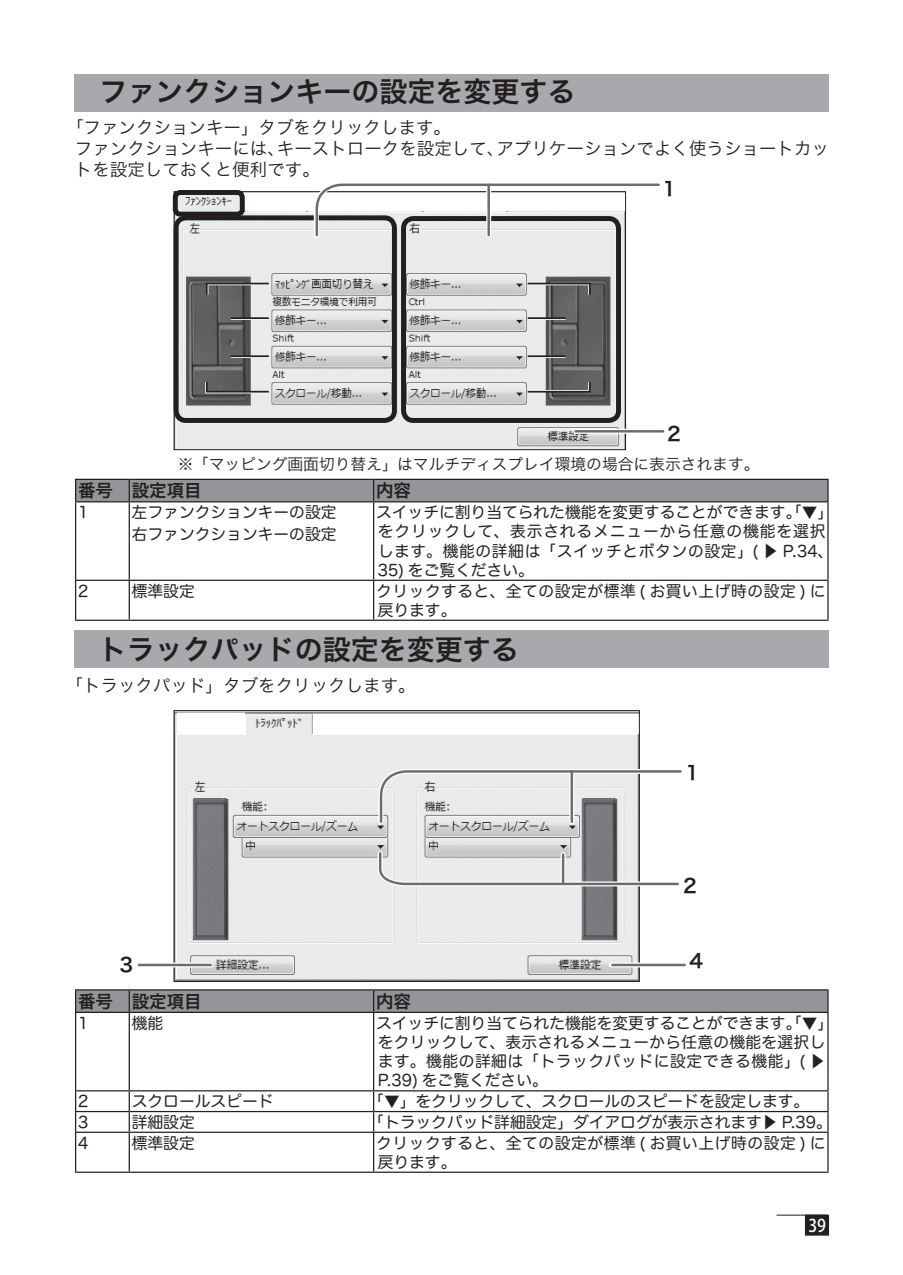
<style>
.page{position:relative;width:903px;height:1275px;background:#fff}
.page>*{position:absolute;margin:0;border:0;box-sizing:border-box;transform-origin:0 0}
.t1{font:28px "Hira Kaku Pro W6";color:#231f20}
.t2{font:19.25px "Hira Kaku Pro W6";color:#231f20}
.t3{font:17.5px/21px "Hira Kaku Pro W3";color:#231f20}
.t4{font:17.5px "Hira Kaku Pro W6";color:#231f20}
.t5{font:500 17.5px "Koz Go Pro";color:#fff;scale:.9 1}
.t6{font:15.75px/19.2px "Hira Maru Pro W4";color:#231f20}
.t7{font:15.75px/19.2px "Hira Maru Pro W4";letter-spacing:.04em;color:#231f20}
.t8{font:15.75px/19.2px "Hira Maru Pro W4";letter-spacing:.035em;color:#231f20}
.t9{font:15.75px "Hira Kaku Pro W3";color:#231f20}
</style>
<div class="page">
<hr style="left:776px;top:1215px;width:50px;height:1px;background:#231f20">
<div style="left:805px;top:1215px;width:24px;height:21px;background:#231f20"></div>
<div style="left:74px;top:74px;width:754px;height:38px;background:#a8a9ad"></div>
<div style="left:75px;top:479px;width:753px;height:22px;background:#939598"></div>
<hr style="left:75px;top:501px;width:54px;height:1px;background:#231f20">
<hr style="left:75px;top:502px;width:1px;height:78px;background:#231f20">
<hr style="left:129px;top:501px;width:245px;height:1px;background:#231f20">
<hr style="left:129px;top:502px;width:1px;height:78px;background:#231f20">
<hr style="left:374px;top:501px;width:454px;height:1px;background:#231f20">
<hr style="left:373px;top:502px;width:1px;height:78px;background:#231f20">
<hr style="left:827px;top:502px;width:1px;height:78px;background:#231f20">
<hr style="left:75px;top:580px;width:54px;height:1px;background:#231f20">
<hr style="left:75px;top:581px;width:1px;height:39px;background:#231f20">
<hr style="left:129px;top:580px;width:245px;height:1px;background:#231f20">
<hr style="left:129px;top:581px;width:1px;height:39px;background:#231f20">
<hr style="left:374px;top:580px;width:454px;height:1px;background:#231f20">
<hr style="left:373px;top:581px;width:1px;height:39px;background:#231f20">
<hr style="left:827px;top:581px;width:1px;height:39px;background:#231f20">
<hr style="left:75px;top:620px;width:54px;height:1px;background:#231f20">
<hr style="left:129px;top:620px;width:245px;height:1px;background:#231f20">
<hr style="left:374px;top:620px;width:454px;height:1px;background:#231f20">
<div style="left:74px;top:631px;width:754px;height:37px;background:#a8a9ad"></div>
<hr style="left:75px;top:989px;width:54px;height:1px;background:#231f20">
<hr style="left:129px;top:989px;width:245px;height:1px;background:#231f20">
<hr style="left:374px;top:989px;width:454px;height:1px;background:#231f20">
<svg style="left:75px;top:990px;width:753px;height:22px;background:#8e9093"></svg>
<hr style="left:75px;top:1012px;width:54px;height:1px;background:#231f20">
<hr style="left:75px;top:1013px;width:1px;height:77px;background:#231f20">
<hr style="left:129px;top:1012px;width:245px;height:1px;background:#231f20">
<hr style="left:129px;top:1013px;width:1px;height:77px;background:#231f20">
<hr style="left:374px;top:1012px;width:454px;height:1px;background:#231f20">
<hr style="left:373px;top:1013px;width:1px;height:77px;background:#231f20">
<hr style="left:827px;top:1013px;width:1px;height:77px;background:#231f20">
<hr style="left:75px;top:1090px;width:54px;height:1px;background:#231f20">
<hr style="left:129px;top:1090px;width:245px;height:1px;background:#231f20">
<hr style="left:374px;top:1090px;width:454px;height:1px;background:#231f20">
<hr style="left:75px;top:1111px;width:54px;height:1px;background:#231f20">
<svg style="left:75px;top:1091px;width:1px;height:41px"></svg>
<hr style="left:129px;top:1111px;width:245px;height:1px;background:#231f20">
<svg style="left:129px;top:1091px;width:1px;height:41px"></svg>
<hr style="left:374px;top:1111px;width:454px;height:1px;background:#231f20">
<svg style="left:373px;top:1091px;width:1px;height:41px"></svg>
<svg style="left:827px;top:1091px;width:1px;height:41px"></svg>
<hr style="left:75px;top:1132px;width:54px;height:1px;background:#231f20">
<hr style="left:75px;top:1133px;width:1px;height:39px;background:#231f20">
<hr style="left:129px;top:1132px;width:245px;height:1px;background:#231f20">
<hr style="left:129px;top:1133px;width:1px;height:39px;background:#231f20">
<hr style="left:374px;top:1132px;width:454px;height:1px;background:#231f20">
<hr style="left:373px;top:1133px;width:1px;height:39px;background:#231f20">
<hr style="left:827px;top:1133px;width:1px;height:39px;background:#231f20">
<hr style="left:75px;top:1172px;width:54px;height:1px;background:#231f20">
<hr style="left:129px;top:1172px;width:245px;height:1px;background:#231f20">
<hr style="left:374px;top:1172px;width:454px;height:1px;background:#231f20">
<img style="left:177px;top:196px;width:447px;height:252px">
<div style="left:174px;top:215px;width:223px;height:208px;border:5px solid #231f20;border-radius:10px"></div>
<div style="left:401px;top:216px;width:220px;height:207px;border:5px solid #231f20;border-radius:10px"></div>
<div style="left:173px;top:190px;width:72px;height:27px;border:5px solid #231f20;border-radius:5px"></div>
<div style="left:575px;top:429px;width:88px;height:5px;background:#fff"></div>
<hr style="left:575px;top:430px;width:88px;height:3px;background:#6c6d70">
<svg style="left:311px;top:183px;width:349px;height:57px"></svg>
<hr style="left:487px;top:185px;width:3px;height:50px;background:#6c6d70">
<img style="left:176px;top:712px;width:462px;height:268px">
<div style="left:174px;top:710px;width:466px;height:272px;border:1px solid #231f20"></div>
<div style="left:139px;top:962px;width:72px;height:5px;background:#d8d8d9"></div>
<div style="left:611px;top:962px;width:74px;height:5px;background:#d8d8d9"></div>
<hr style="left:139px;top:964px;width:72px;height:2px;background:#6c6d70">
<hr style="left:612px;top:964px;width:73px;height:2px;background:#6c6d70">
<svg style="left:376px;top:766px;width:306px;height:61px"></svg>
<hr style="left:570px;top:771px;width:3px;height:51px;background:#6c6d70">
<svg style="left:375px;top:848px;width:304px;height:41px"></svg>
<h1 class="t1" style="left:99px;top:66px;width:477px">ファンクションキーの設定を変更する</h1>
<p class="t3" style="left:75px;top:116px;width:756px;text-indent:-9px">「ファンクションキー」タブをクリックします。<br>ファンクションキーには、キーストロークを設定して、アプリケーションでよく使うショートカットを設定しておくと便利です。</p>
<p class="t2" style="left:662px;top:171px;width:15px">1</p>
<p class="t2" style="left:667px;top:416px;width:15px">2</p>
<p class="t9" style="left:178px;top:450px;width:583px">※「マッピング画面切り替え」はマルチディスプレイ環境の場合に表示されます。</p>
<p class="t4" style="left:78px;top:475px;width:125px">番号 設定項目</p>
<p class="t4" style="left:376px;top:475px;width:36px">内容</p>
<p class="t6" style="left:78px;top:502px;width:12px">1</p>
<p class="t6" style="left:132px;top:500px;width:206px;line-height:21.7px">左ファンクションキーの設定右ファンクションキーの設定</p>
<p class="t7" style="left:376px;top:502px;width:459px">スイッチに割り当てられた機能を変更することができます。「▼」をクリックして、表示されるメニューから任意の機能を選択します。機能の詳細は「スイッチとボタンの設定」( ▶ P.34、</p>
<p class="t6" style="left:378px;top:559px;width:158px">35) をご覧ください。</p>
<p class="t6" style="left:78px;top:580px;width:12px">2</p>
<p class="t6" style="left:132px;top:580px;width:64px">標準設定</p>
<p class="t8" style="left:376px;top:580px;width:451px">クリックすると、全ての設定が標準 ( お買い上げ時の設定 ) に戻ります。</p>
<h1 class="t1" style="left:99px;top:624px;width:421px">トラックパッドの設定を変更する</h1>
<p class="t3" style="left:66px;top:673px;width:351px">「トラックパッド」タブをクリックします。</p>
<p class="t2" style="left:685px;top:755px;width:15px">1</p>
<p class="t2" style="left:683px;top:869px;width:15px">2</p>
<p class="t2" style="left:119px;top:947px;width:15px">3</p>
<p class="t2" style="left:690px;top:943px;width:15px">4</p>
<p class="t4" style="left:78px;top:985px;width:125px">番号 設定項目</p>
<p class="t4" style="left:376px;top:985px;width:36px">内容</p>
<p class="t6" style="left:78px;top:1012px;width:12px">1</p>
<p class="t6" style="left:132px;top:1012px;width:33px">機能</p>
<p class="t6" style="left:376px;top:1012px;width:459px">スイッチに割り当てられた機能を変更することができます。「▼」をクリックして、表示されるメニューから任意の機能を選択します。機能の詳細は「トラックパッドに設定できる機能」( ▶<br>P.39) をご覧ください。</p>
<p class="t6" style="left:78px;top:1091px;width:12px">2</p>
<p class="t6" style="left:132px;top:1091px;width:143px">スクロールスピード</p>
<p class="t6" style="left:368px;top:1091px;width:442px">「▼」をクリックして、スクロールのスピードを設定します。</p>
<p class="t6" style="left:78px;top:1111px;width:12px">3</p>
<p class="t6" style="left:132px;top:1111px;width:64px">詳細設定</p>
<p class="t6" style="left:368px;top:1111px;width:465px">「トラックパッド詳細設定」ダイアログが表示されます▶ P.39。</p>
<p class="t6" style="left:78px;top:1132px;width:12px">4</p>
<p class="t6" style="left:132px;top:1132px;width:64px">標準設定</p>
<p class="t8" style="left:376px;top:1132px;width:451px">クリックすると、全ての設定が標準 ( お買い上げ時の設定 ) に戻ります。</p>
<p class="t5" style="left:808px;top:1214px;width:21px">39</p>
</div>
